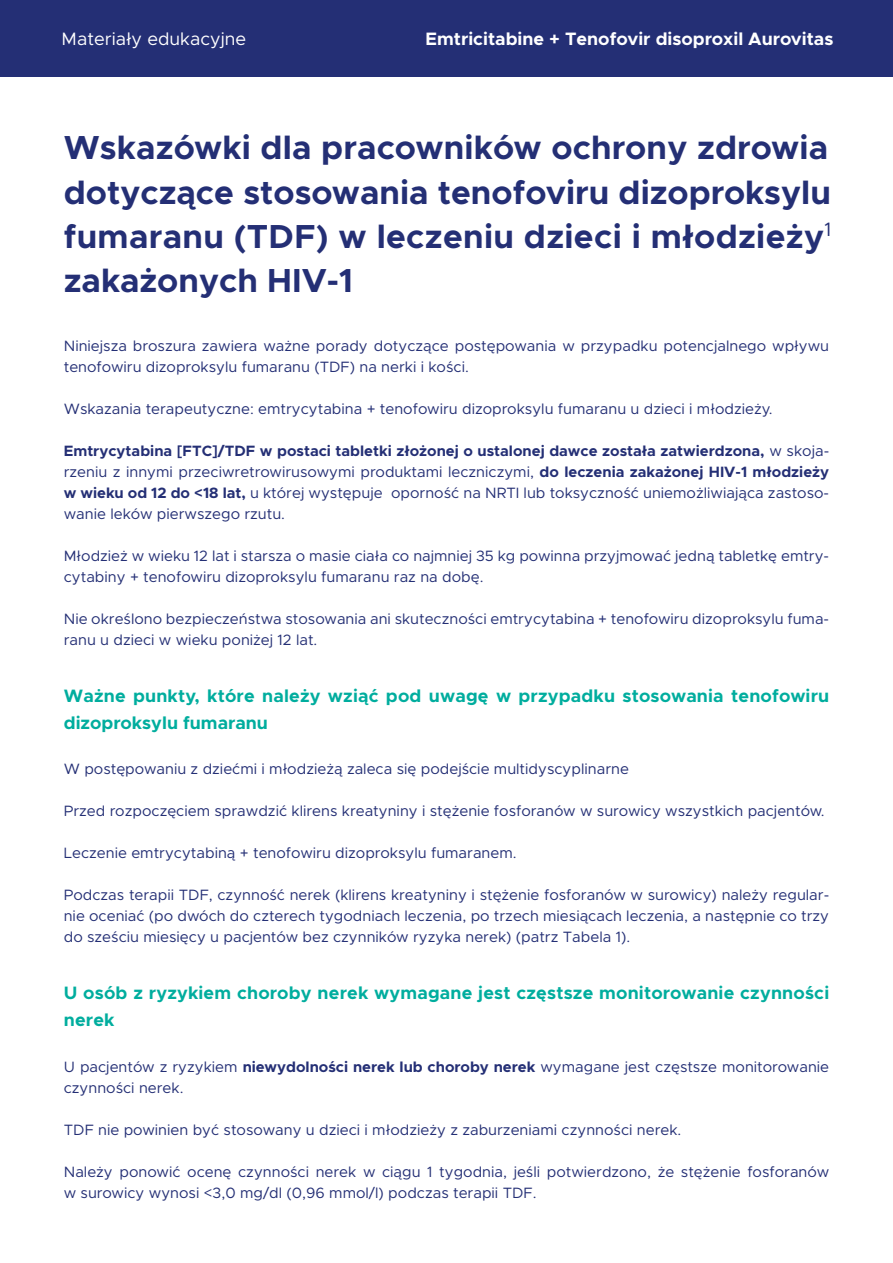
<style>
.page{position:relative;width:893px;height:1263px;background:#fff}
.page>*{position:absolute;margin:0;border:0;box-sizing:border-box;transform-origin:0 0}
.t1{font:700 33.45px/44.1px "Metropolis";letter-spacing:.01em;color:#242f75;text-align:justify}
.t2{font:700 18px/27px "Metropolis";letter-spacing:.01em;color:#00ad9e}
.t3{font:700 18px "Metropolis";color:#fff}
.t4{font:18px "Metropolis";color:#fff}
.t5{font:15px/21px "Metropolis";color:#242f75}
.s1{font-weight:700}
</style>
<div class="page">
<div style="left:0;top:0;width:893px;height:77px;background:#242f75"></div>
<p class="t4" style="left:62px;top:28px;width:186px">Materiały edukacyjne</p>
<p class="t3" style="left:426px;top:28px;width:409px">Emtricitabine + Tenofovir disoproxil Aurovitas</p>
<h1 class="t1" style="left:64px;top:126px;width:769px">Wskazówki dla pracowników ochrony zdrowia dotyczące stosowania tenofoviru dizoproksylu fumaranu (TDF) w leczeniu dzieci i młodzieży<sup>1 </sup>zakażonych HIV-1</h1>
<p class="t5" style="left:64px;top:335px;width:767px">Niniejsza broszura zawiera ważne porady dotyczące postępowania w przypadku potencjalnego wpływu tenofowiru dizoproksylu fumaranu (TDF) na nerki i kości.</p>
<p class="t5" style="left:64px;top:398px;width:710px">Wskazania terapeutyczne: emtrycytabina + tenofowiru dizoproksylu fumaranu u dzieci i młodzieży.</p>
<p class="t5" style="left:64px;top:440px;width:767px;text-align:justify"><span class="s1">Emtrycytabina [FTC]/TDF w postaci tabletki złożonej o ustalonej dawce została zatwierdzona,</span> w skoja&shy;rzeniu z innymi przeciwretrowirusowymi produktami leczniczymi, <span class="s1">do leczenia zakażonej HIV-1 młodzieży w wieku od 12 do &lt;18 lat,</span> u której występuje oporność na NRTI lub toksyczność uniemożliwiająca zastoso&shy;wanie leków pierwszego rzutu.</p>
<p class="t5" style="left:64px;top:545px;width:767px">Młodzież w wieku 12 lat i starsza o masie ciała co najmniej 35 kg powinna przyjmować jedną tabletkę emtry&shy;cytabiny + tenofowiru dizoproksylu fumaranu raz na dobę.</p>
<p class="t5" style="left:64px;top:608px;width:767px">Nie określono bezpieczeństwa stosowania ani skuteczności emtrycytabina + tenofowiru dizoproksylu fuma&shy;ranu u dzieci w wieku poniżej 12 lat.</p>
<p class="t2" style="left:64px;top:682px;width:767px">Ważne punkty, które należy wziąć pod uwagę w przypadku stosowania tenofowiru dizoproksylu fumaranu</p>
<p class="t5" style="left:64px;top:758px;width:567px">W postępowaniu z dziećmi i młodzieżą zaleca się podejście multidyscyplinarne</p>
<p class="t5" style="left:64px;top:800px;width:762px">Przed rozpoczęciem sprawdzić klirens kreatyniny i stężenie fosforanów w surowicy wszystkich pacjentów.</p>
<p class="t5" style="left:64px;top:842px;width:454px">Leczenie emtrycytabiną + tenofowiru dizoproksylu fumaranem.</p>
<p class="t5" style="left:64px;top:884px;width:767px;text-align:justify">Podczas terapii TDF, czynność nerek (klirens kreatyniny i stężenie fosforanów w surowicy) należy regular&shy;nie oceniać (po dwóch do czterech tygodniach leczenia, po trzech miesiącach leczenia, a następnie co trzy do sześciu miesięcy u pacjentów bez czynników ryzyka nerek) (patrz Tabela 1).</p>
<p class="t2" style="left:64px;top:979px;width:767px">U osób z ryzykiem choroby nerek wymagane jest częstsze monitorowanie czynności nerek</p>
<p class="t5" style="left:64px;top:1056px;width:767px">U pacjentów z ryzykiem <span class="s1">niewydolności nerek lub choroby nerek</span> wymagane jest częstsze monitorowanie czynności nerek.</p>
<p class="t5" style="left:64px;top:1119px;width:619px">TDF nie powinien być stosowany u dzieci i młodzieży z zaburzeniami czynności nerek.</p>
<p class="t5" style="left:64px;top:1161px;width:767px">Należy ponowić ocenę czynności nerek w ciągu 1 tygodnia, jeśli potwierdzono, że stężenie fosforanów w surowicy wynosi &lt;3,0 mg/dl (0,96 mmol/l) podczas terapii TDF.</p>
</div>
